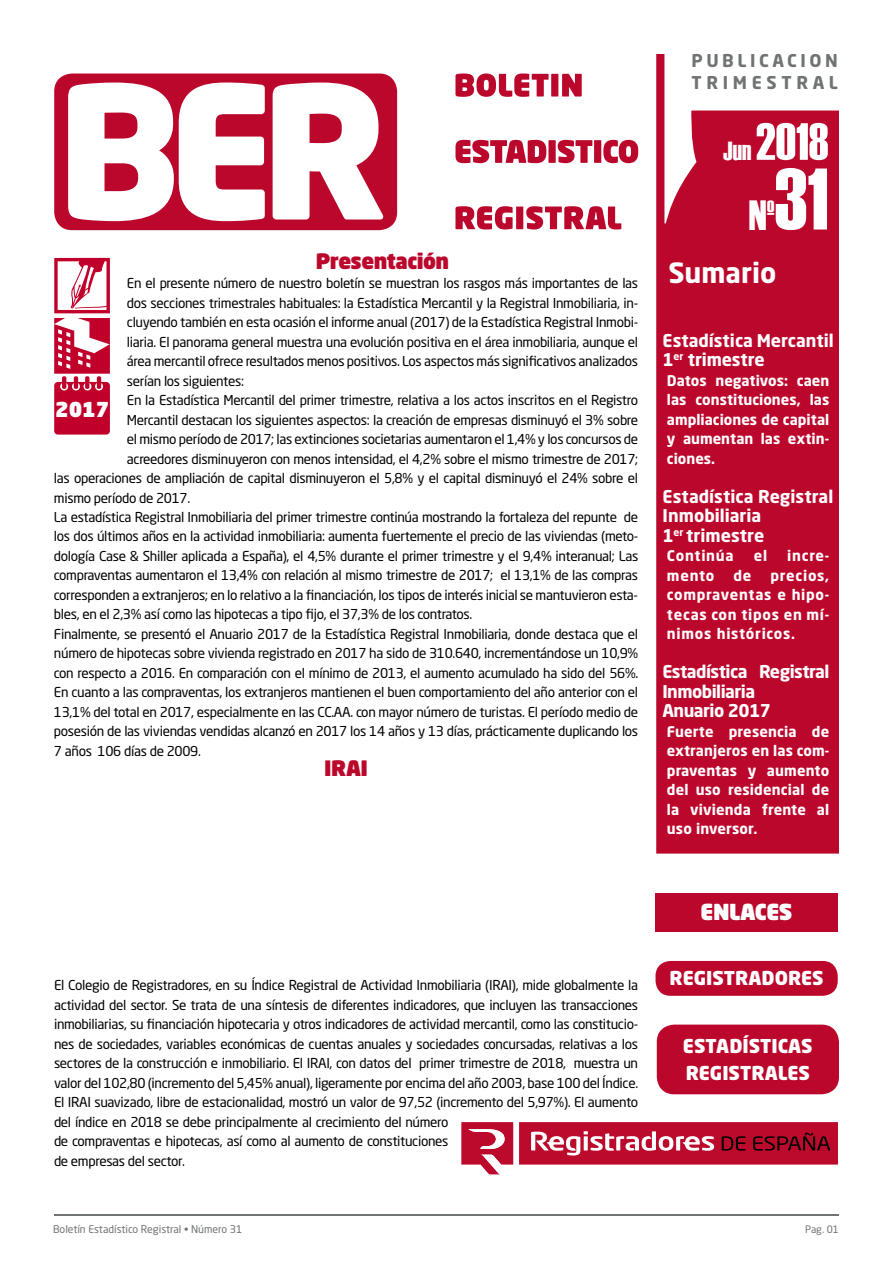
<style>
.page{position:relative;width:893px;height:1263px;background:#fff}
.page>*{position:absolute;margin:0;border:0;box-sizing:border-box;transform-origin:0 0}
.t1{font:52.35px "Haettenschweiler";color:#fff}
.t2{font:42.15px "Haettenschweiler";color:#fff}
.t3{font:700 27.6px "Neo Sans Std";color:#fff}
.t4{font:900 21.75px "Neo Sans Std";letter-spacing:-.02em;color:#fff}
.t5{font:900 21px "Neo Sans Std";letter-spacing:-.025em;color:#bc072c}
.t6{font:900 20.25px "Neo Sans Std";color:#fff}
.t7{font:900 18.9px/27.6px "Neo Sans Std";color:#fff}
.t8{font:700 17.4px/19.5px "Neo Sans Std";letter-spacing:-.005em;color:#fff}
.t9{font:700 17.4px/19.5px "Neo Sans Std";letter-spacing:-.03em;color:#fff}
.t10{font:700 17.4px/21.8px "Neo Sans Std";letter-spacing:.205em;color:#6f7371}
.t11{font:700 14.55px/19.5px "Neo Sans Std";letter-spacing:.01em;color:#fff;text-align:justify}
.t12{font:700 14.55px "Neo Sans Std";letter-spacing:.05em;color:#fff}
.t13{font:13.5px/19.5px "Neo Sans Std";letter-spacing:-.025em;color:#000}
.t14{font:10.5px "Neo Sans Std";color:#6f7371}
.t15{font:10.2px "Neo Sans Std";color:#6f7371}
.s1{font-size:26.1px}
.s2{font-size:87.15px}
</style>
<div class="page">
<svg style="left:656px;top:54px;width:183px;height:800px;background:#c11c3e"></svg>
<svg style="left:461px;top:1122px;width:52px;height:52px"></svg>
<div style="left:519px;top:1122px;width:319px;height:42px;background:#bc0a2d"></div>
<svg style="left:722px;top:1133px;width:108px;height:17px"></svg>
<svg style="left:531px;top:1131px;width:183px;height:24px"></svg>
<div style="left:54px;top:382px;width:56px;height:53px;background:#c0002b;border-radius:4px"></div>
<svg style="left:54px;top:258px;width:56px;height:116px"></svg>
<svg style="left:60px;top:382px;width:8px;height:8px"></svg>
<hr style="left:62px;top:376px;width:4px;height:13px;background:#c0002b;border-radius:2px">
<svg style="left:95px;top:382px;width:8px;height:8px"></svg>
<svg style="left:83px;top:382px;width:8px;height:8px"></svg>
<svg style="left:72px;top:382px;width:8px;height:8px"></svg>
<hr style="left:74px;top:376px;width:4px;height:13px;background:#c0002b;border-radius:2px">
<hr style="left:97px;top:376px;width:4px;height:13px;background:#c0002b;border-radius:2px">
<svg style="left:85px;top:376px;width:4px;height:13px"></svg>
<div style="left:54px;top:74px;width:343px;height:156px;background:#bc072c;border-radius:18px"></div>
<hr style="left:54px;top:1214px;width:785px;height:1px;background:#6f7371">
<svg style="left:455px;top:74px;width:127px;height:23px"></svg>
<svg style="left:455px;top:140px;width:183px;height:23px"></svg>
<svg style="left:455px;top:206px;width:166px;height:23px"></svg>
<div style="left:655px;top:893px;width:183px;height:39px;background:#bc072c"></div>
<div style="left:655px;top:961px;width:183px;height:35px;background:#bc072c;border-radius:15px"></div>
<div style="left:657px;top:1024px;width:182px;height:70px;background:#bc072c;border-radius:17px"></div>
<svg style="left:68px;top:83px;width:315px;height:138px"></svg>
<h3 class="t5" style="left:316px;top:247px;width:135px">Presentación</h3>
<p class="t13" style="left:127px;top:273px;width:513px">En el presente número de nuestro boletín se muestran los rasgos más importantes de las</p>
<p class="t13" style="left:127px;top:293px;width:513px">dos secciones trimestrales habituales: la Estadística Mercantil y la Registral Inmobiliaria, in-</p>
<p class="t13" style="left:127px;top:312px;width:513px">cluyendo también en esta ocasión el informe anual (2017) de la Estadística Registral Inmobi-</p>
<p class="t13" style="left:127px;top:332px;width:513px">liaria. El panorama general muestra una evolución positiva en el área inmobiliaria, aunque el</p>
<p class="t13" style="left:127px;top:351px;width:513px">área mercantil ofrece resultados menos positivos. Los aspectos más significativos analizados</p>
<p class="t13" style="left:127px;top:371px;width:119px">serían los siguientes:</p>
<p class="t13" style="left:127px;top:390px;width:513px">En la Estadística Mercantil del primer trimestre, relativa a los actos inscritos en el Registro</p>
<p class="t13" style="left:127px;top:410px;width:513px">Mercantil destacan los siguientes aspectos: la creación de empresas disminuyó el 3% sobre</p>
<p class="t13" style="left:127px;top:429px;width:513px">el mismo período de 2017; las extinciones societarias aumentaron el 1,4% y los concursos de</p>
<p class="t13" style="left:127px;top:449px;width:513px">acreedores disminuyeron con menos intensidad, el 4,2% sobre el mismo trimestre de 2017;</p>
<p class="t13" style="left:54px;top:468px;width:586px">las operaciones de ampliación de capital disminuyeron el 5,8% y el capital disminuyó el 24% sobre el</p>
<p class="t13" style="left:54px;top:488px;width:138px">mismo período de 2017.</p>
<p class="t13" style="left:54px;top:507px;width:586px">La estadística Registral Inmobiliaria del primer trimestre continúa mostrando la fortaleza del repunte de</p>
<p class="t13" style="left:54px;top:527px;width:586px">los dos últimos años en la actividad inmobiliaria: aumenta fuertemente el precio de las viviendas (meto-</p>
<p class="t13" style="left:54px;top:546px;width:586px">dología Case &amp; Shiller aplicada a España), el 4,5% durante el primer trimestre y el 9,4% interanual; Las</p>
<p class="t13" style="left:54px;top:566px;width:586px">compraventas aumentaron el 13,4% con relación al mismo trimestre de 2017; el 13,1% de las compras</p>
<p class="t13" style="left:54px;top:585px;width:586px">corresponden a extranjeros; en lo relativo a la financiación, los tipos de interés inicial se mantuvieron esta-</p>
<p class="t13" style="left:54px;top:604px;width:420px">bles, en el 2,3% así como las hipotecas a tipo fijo, el 37,3% de los contratos.</p>
<p class="t13" style="left:54px;top:624px;width:586px">Finalmente, se presentó el Anuario 2017 de la Estadística Registral Inmobiliaria, donde destaca que el</p>
<p class="t13" style="left:54px;top:643px;width:586px">número de hipotecas sobre vivienda registrado en 2017 ha sido de 310.640, incrementándose un 10,9%</p>
<p class="t13" style="left:54px;top:663px;width:586px">con respecto a 2016. En comparación con el mínimo de 2013, el aumento acumulado ha sido del 56%.</p>
<p class="t13" style="left:54px;top:682px;width:586px">En cuanto a las compraventas, los extranjeros mantienen el buen comportamiento del año anterior con el</p>
<p class="t13" style="left:54px;top:702px;width:586px">13,1% del total en 2017, especialmente en las CC.AA. con mayor número de turistas. El período medio de</p>
<p class="t13" style="left:54px;top:721px;width:586px">posesión de las viviendas vendidas alcanzó en 2017 los 14 años y 13 días, prácticamente duplicando los</p>
<p class="t13" style="left:54px;top:741px;width:148px">7 años 106 días de 2009.</p>
<h3 class="t5" style="left:324px;top:754px;width:45px">IRAI</h3>
<h3 class="t6" style="left:55px;top:396px;width:56px">2017</h3>
<p class="t10" style="left:691px;top:50px;width:148px">PUBLICACION<br>TRIMESTRAL</p>
<h1 class="t1" style="left:723px;top:106px;width:107px"><span class="s1">Jun</span> 2018</h1>
<h2 class="t2" style="left:749px;top:186px;width:81px">Nº<span class="s2">31</span></h2>
<h3 class="t3" style="left:668px;top:255px;width:109px">Sumario</h3>
<p class="t8" style="left:663px;top:330px;width:173px">Estadística Mercantil<br>1<sup>er</sup> trimestre</p>
<p class="t11" style="left:667px;top:370px;width:164px">Datos negativos: caen las constituciones, las ampliaciones de capital y aumentan las extin&shy;ciones.</p>
<p class="t8" style="left:663px;top:486px;width:172px">Estadística Registral<br>Inmobiliaria<br>1<sup>er</sup> trimestre</p>
<p class="t12" style="left:667px;top:546px;width:68px">Continúa</p>
<p class="t11" style="left:754px;top:545px;width:15px">el</p>
<p class="t11" style="left:787px;top:545px;width:44px">incre-</p>
<p class="t11" style="left:667px;top:565px;width:49px">mento</p>
<p class="t11" style="left:733px;top:565px;width:19px">de</p>
<p class="t11" style="left:667px;top:565px;width:164px;text-indent:104px">precios, compraventas e hipo&shy;tecas con tipos en mí&shy;nimos históricos.</p>
<p class="t9" style="left:662px;top:661px;width:168px">Estadística Registral<br>Inmobiliaria<br>Anuario 2017</p>
<p class="t11" style="left:667px;top:721px;width:164px">Fuerte presencia de extranjeros en las com&shy;praventas y aumento del uso residencial de la vivienda frente al uso inversor.</p>
<p class="t13" style="left:54px;top:975px;width:586px">El Colegio de Registradores, en su Índice Registral de Actividad Inmobiliaria (IRAI), mide globalmente la actividad del sector. Se trata de una síntesis de diferentes indicadores, que incluyen las transacciones inmobiliarias, su financiación hipotecaria y otros indicadores de actividad mercantil, como las constitucio&shy;nes de sociedades, variables económicas de cuentas anuales y sociedades concursadas, relativas a los sectores de la construcción e inmobiliario. El IRAI, con datos del primer trimestre de 2018, muestra un valor del 102,80 (incremento del 5,45% anual), ligeramente por encima del año 2003, base 100 del Índice.<br>El IRAI suavizado, libre de estacionalidad, mostró un valor de 97,52 (incremento del 5,97%). El aumento del índice en 2018 se debe principalmente al crecimiento del número<br>de compraventas e hipotecas, así como al aumento de constituciones<br>de empresas del sector.</p>
<p class="t14" style="left:53px;top:1223px;width:191px">Boletín Estadístico Registral • Número 31</p>
<h3 class="t4" style="left:700px;top:898px;width:94px">ENLACES</h3>
<h3 class="t7" style="left:670px;top:963px;width:155px">REGISTRADORES</h3>
<h3 class="t7" style="left:683px;top:1031px;width:131px">ESTADÍSTICAS<br>REGISTRALES</h3>
<p class="t15" style="left:805px;top:1222px;width:35px">Pag. 01</p>
</div>
